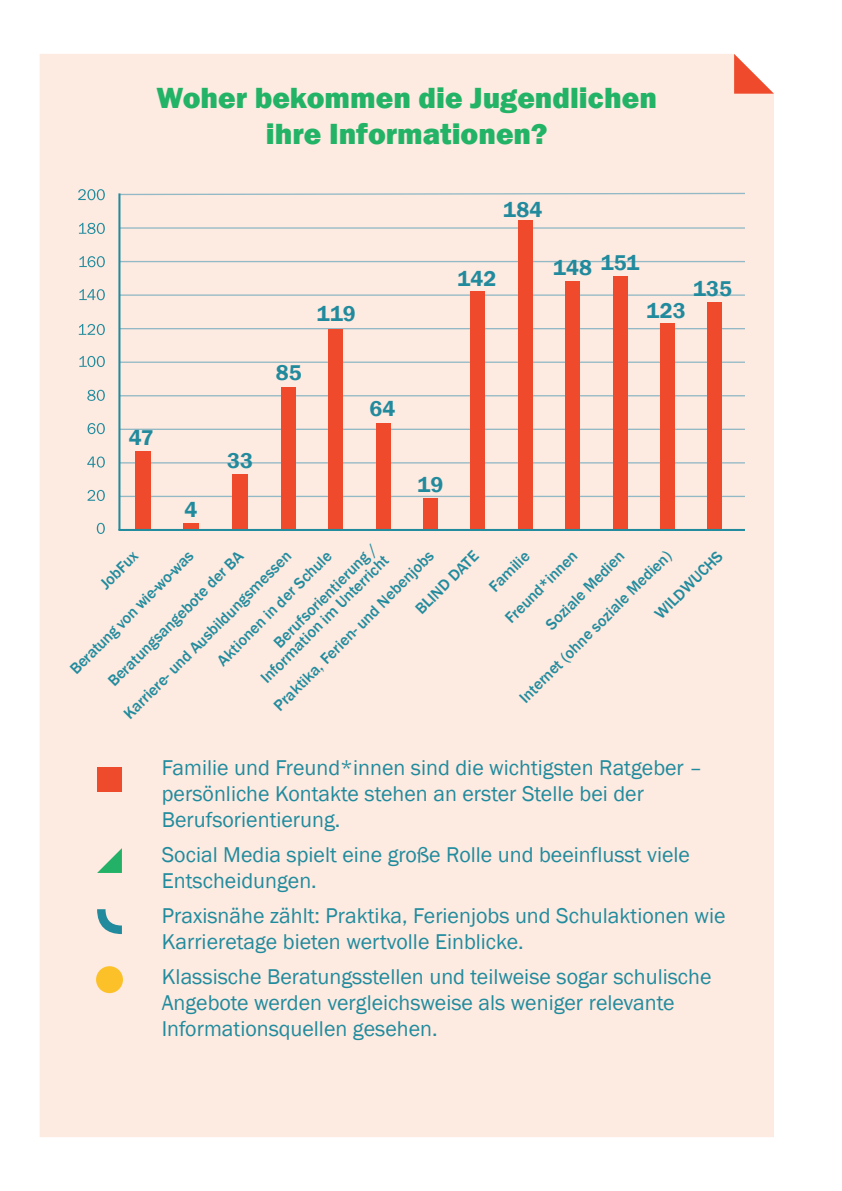
<style>
.page{position:relative;width:842px;height:1191px;background:#fff}
.page>*{position:absolute;margin:0;border:0;box-sizing:border-box;transform-origin:0 0}
.t1{font:800 30px/36px "Franklin Gothic";color:#23b367;text-align:center}
.t2{font:22px/26.4px "Franklin Gothic";color:#218b9e}
.t3{font:600 22px "Franklin Gothic";color:#218a9d}
.t4{font:500 16px/34px "Franklin Gothic";color:#218b9e}
</style>
<div class="page">
<div style="left:40px;top:54px;width:734px;height:1083px;background:#fdeae0"></div>
<svg style="left:734px;top:54px;width:40px;height:40px"></svg>
<hr style="left:119px;top:227px;width:626px;height:2px;background:#92b9c5">
<svg style="left:118px;top:192px;width:628px;height:4px;background:#d9d9d6"></svg>
<hr style="left:119px;top:261px;width:626px;height:1px;background:#92b9c5">
<hr style="left:119px;top:294px;width:626px;height:2px;background:#92b9c5">
<hr style="left:119px;top:328px;width:626px;height:1px;background:#92b9c5">
<hr style="left:119px;top:361px;width:626px;height:2px;background:#92b9c5">
<hr style="left:119px;top:395px;width:626px;height:1px;background:#92b9c5">
<hr style="left:119px;top:429px;width:626px;height:1px;background:#92b9c5">
<hr style="left:119px;top:462px;width:626px;height:1px;background:#92b9c5">
<hr style="left:119px;top:496px;width:626px;height:1px;background:#92b9c5">
<div style="left:135px;top:452px;width:15px;height:78px;background:#ef4a2b"></div>
<div style="left:183px;top:524px;width:16px;height:6px;background:#ef4a2b"></div>
<div style="left:232px;top:474px;width:16px;height:56px;background:#ef4a2b"></div>
<div style="left:281px;top:387px;width:14px;height:143px;background:#ef4a2b"></div>
<div style="left:328px;top:329px;width:15px;height:201px;background:#ef4a2b"></div>
<div style="left:376px;top:423px;width:14px;height:107px;background:#ef4a2b"></div>
<div style="left:423px;top:499px;width:15px;height:31px;background:#ef4a2b"></div>
<div style="left:471px;top:292px;width:14px;height:238px;background:#ef4a2b"></div>
<div style="left:518px;top:221px;width:14px;height:309px;background:#ef4a2b"></div>
<div style="left:565px;top:281px;width:15px;height:249px;background:#ef4a2b"></div>
<div style="left:613px;top:277px;width:14px;height:253px;background:#ef4a2b"></div>
<div style="left:660px;top:324px;width:15px;height:206px;background:#ef4a2b"></div>
<div style="left:708px;top:303px;width:14px;height:227px;background:#ef4a2b"></div>
<hr style="left:118px;top:529px;width:627px;height:2px;background:#218b9e">
<hr style="left:118px;top:193px;width:2px;height:337px;background:#218b9e">
<svg style="left:97px;top:523px;width:8px;height:11px"></svg>
<svg style="left:88px;top:490px;width:17px;height:11px"></svg>
<svg style="left:87px;top:456px;width:18px;height:11px"></svg>
<svg style="left:88px;top:423px;width:17px;height:11px"></svg>
<svg style="left:87px;top:390px;width:18px;height:11px"></svg>
<svg style="left:79px;top:356px;width:26px;height:11px"></svg>
<svg style="left:79px;top:324px;width:26px;height:11px"></svg>
<svg style="left:79px;top:289px;width:26px;height:11px"></svg>
<svg style="left:79px;top:256px;width:26px;height:11px"></svg>
<svg style="left:79px;top:223px;width:26px;height:11px"></svg>
<svg style="left:78px;top:189px;width:27px;height:11px"></svg>
<svg style="left:97px;top:909px;width:25px;height:25px"></svg>
<div style="left:97px;top:767px;width:25px;height:25px;background:#ee4a2c"></div>
<svg style="left:97px;top:848px;width:25px;height:25px"></svg>
<div style="left:96px;top:966px;width:27px;height:27px;background:#fcc128;border-radius:50%"></div>
<h1 class="t1" style="left:157px;top:80px;width:502px">Woher bekommen die Jugendlichen ihre Informationen?</h1>
<p class="t3" style="left:129px;top:424px;width:26px">47</p>
<p class="t3" style="left:185px;top:496px;width:14px">4</p>
<p class="t3" style="left:227px;top:447px;width:27px">33</p>
<p class="t3" style="left:317px;top:300px;width:40px">119</p>
<p class="t3" style="left:276px;top:359px;width:27px">85</p>
<p class="t3" style="left:369px;top:395px;width:27px">64</p>
<p class="t3" style="left:503px;top:196px;width:41px">184</p>
<p class="t3" style="left:457px;top:265px;width:40px">142</p>
<p class="t3" style="left:553px;top:251px;width:88px">148 151</p>
<p class="t3" style="left:646px;top:297px;width:41px">123</p>
<p class="t3" style="left:693px;top:275px;width:40px">135</p>
<p class="t3" style="left:417px;top:470px;width:27px">19</p>
<p class="t4" style="left:247px;top:616px;width:141px;line-height:27.2px;text-indent:-53px;rotate:-45deg">Aktionen in der Schule<br>Berufsorientierung /</p>
<p class="t4" style="left:90px;top:680px;width:231px;text-indent:12px;rotate:-45deg">Beratungsangebote der BA<br>Karriere- und Ausbildungsmessen</p>
<p class="t4" style="left:645px;top:604px;width:91px;rotate:-45deg">WILDWUCHS</p>
<p class="t4" style="left:510px;top:688px;width:209px;rotate:-45deg">Internet (ohne soziale Medien)</p>
<p class="t4" style="left:406px;top:599px;width:84px;rotate:-45deg">BLIND DATE</p>
<p class="t4" style="left:480px;top:577px;width:52px;rotate:-45deg">Familie</p>
<p class="t4" style="left:91px;top:574px;width:48px;rotate:-45deg">JobFux</p>
<p class="t4" style="left:246px;top:678px;width:221px;line-height:28.8px;text-indent:10px;rotate:-45deg">Information im Unterricht<br>Praktika, Ferien- und Nebenjobs</p>
<p class="t4" style="left:61px;top:659px;width:168px;rotate:-45deg">Beratung von wie-wo-was</p>
<p class="t4" style="left:496px;top:608px;width:96px;rotate:-45deg">Freund*innen</p>
<p class="t4" style="left:536px;top:615px;width:105px;rotate:-45deg">Soziale Medien</p>
<p class="t2" style="left:162px;top:754px;width:542px">Familie und Freund*innen sind die wichtigsten Ratgeber – persönliche Kontakte stehen an erster Stelle bei der<br>Berufsorientierung.</p>
<p class="t2" style="left:162px;top:842px;width:530px">Social Media spielt eine große Rolle und beeinflusst viele<br>Entscheidungen.</p>
<p class="t2" style="left:162px;top:902px;width:565px">Praxisnähe zählt: Praktika, Ferienjobs und Schulaktionen wie<br>Karrieretage bieten wertvolle Einblicke.</p>
<p class="t2" style="left:162px;top:963px;width:551px">Klassische Beratungsstellen und teilweise sogar schulische<br>Angebote werden vergleichsweise als weniger relevante<br>Informationsquellen gesehen.</p>
</div>
